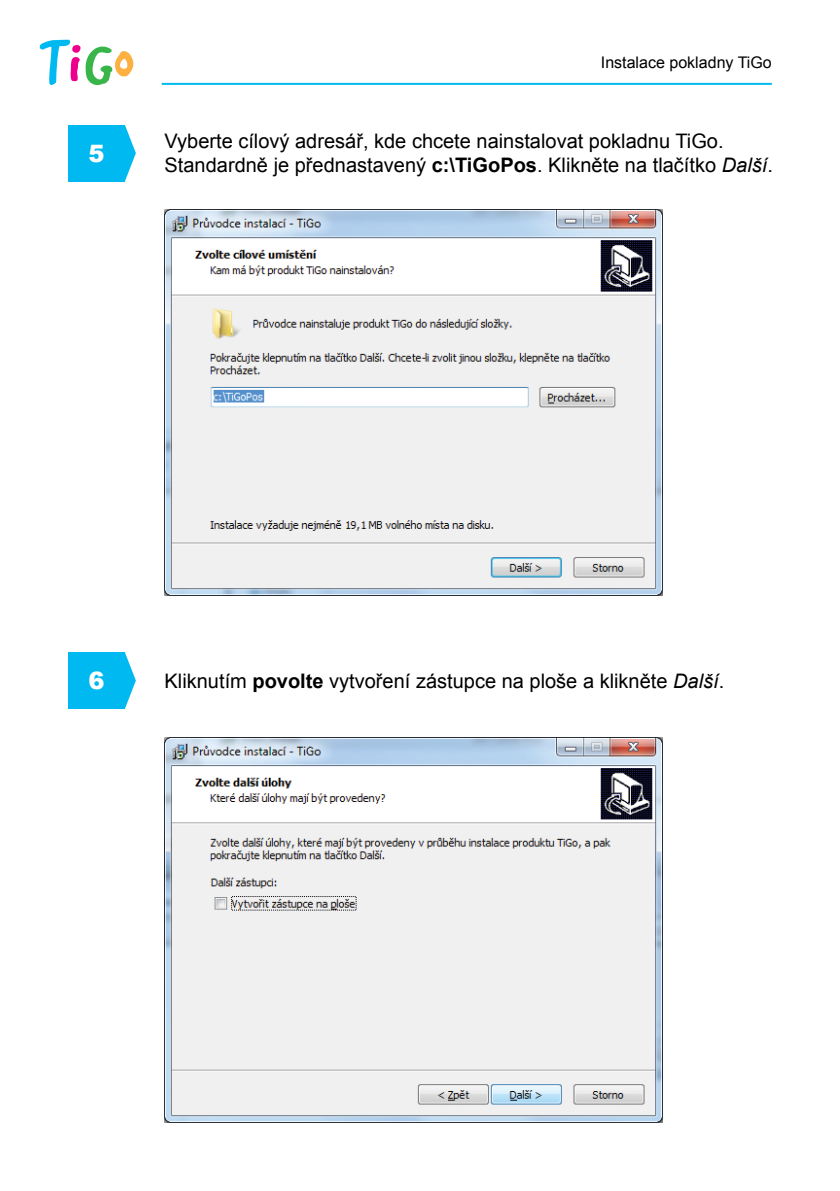
<style>
.page{position:relative;width:840px;height:1191px;background:#fff}
.page>*{position:absolute;margin:0;border:0;box-sizing:border-box;transform-origin:0 0}
.t1{font:900 24px "Arial";color:#fff}
.t2{font:20px/24px "Arial";color:#000}
.t3{font:16px "Arial";color:#000}
.s1{font-weight:700}
.s2{font-style:italic}
</style>
<div class="page">
<svg style="left:39px;top:39px;width:95px;height:47px"></svg>
<hr style="left:162px;top:83px;width:609px;height:2px;background:#00b9f1">
<div style="left:68px;top:125px;width:57px;height:56px;background:#00b9f1"></div>
<svg style="left:125px;top:125px;width:11px;height:56px"></svg>
<div style="left:68px;top:652px;width:57px;height:57px;background:#00b9f1"></div>
<svg style="left:125px;top:653px;width:11px;height:56px"></svg>
<img style="left:164px;top:210px;width:497px;height:385px">
<img style="left:164px;top:737px;width:497px;height:386px">
<p class="t1" style="left:88px;top:136px;width:18px">5</p>
<p class="t3" style="left:600px;top:52px;width:172px">Instalace pokladny TiGo</p>
<p class="t2" style="left:164px;top:130px;width:609px">Vyberte cílový adresář, kde chcete nainstalovat pokladnu TiGo.<br>Standardně je přednastavený <span class="s1">c:\TiGoPos</span>. Klikněte na tlačítko <span class="s2">Další</span>.</p>
<p class="t1" style="left:88px;top:663px;width:18px">6</p>
<p class="t2" style="left:164px;top:669px;width:561px">Kliknutím <span class="s1">povolte</span> vytvoření zástupce na ploše a klikněte <span class="s2">Další</span>.</p>
</div>
